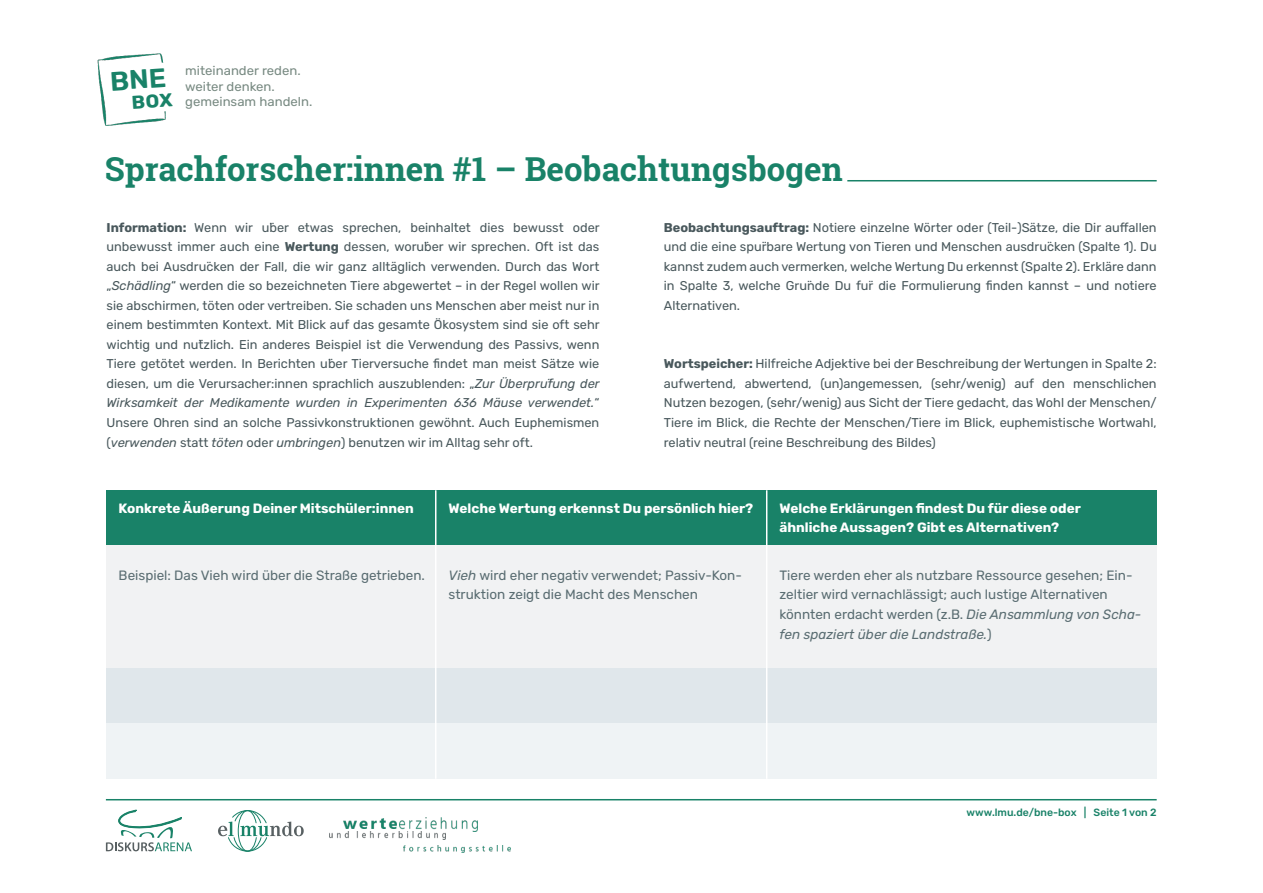
<style>
.page{position:relative;width:1263px;height:893px;background:#fff}
.page>*{position:absolute;margin:0;border:0;box-sizing:border-box;transform-origin:0 0}
.t1{font:700 33px "Roboto Slab";color:#198268}
.t2{font:13.5px/19.5px "Rubik";color:#5a6d72}
.t3{font:700 13.5px/19.5px "Rubik";color:#fff}
.t4{font:12.75px/19.5px "Rubik";color:#49585c;text-align:justify}
.t5{font:12.75px/15.5px "Rubik";color:#788a82}
.t6{font:500 10.5px "Rubik";color:#198268}
.s1{font-weight:700}
.s2{font-style:italic}
</style>
<div class="page">
<img style="left:97px;top:53px;width:69px;height:73px">
<hr style="left:847px;top:180px;width:310px;height:1px;background:#198268">
<hr style="left:106px;top:799px;width:1051px;height:1px;background:#198268">
<svg style="left:106px;top:810px;width:86px;height:41px"></svg>
<svg style="left:218px;top:810px;width:86px;height:41px"></svg>
<img style="left:343px;top:817px;width:135px;height:23px">
<img style="left:403px;top:845px;width:108px;height:8px">
<img style="left:329px;top:831px;width:116px;height:8px">
<img style="left:400px;top:818px;width:78px;height:13px">
<img style="left:344px;top:818px;width:52px;height:10px">
<div style="left:106px;top:490px;width:1051px;height:55px;background:#198268"></div>
<div style="left:106px;top:545px;width:1051px;height:123px;background:#f1f2f3"></div>
<div style="left:106px;top:668px;width:1051px;height:55px;background:#e0e7eb"></div>
<div style="left:106px;top:723px;width:1051px;height:56px;background:#eff3f5"></div>
<hr style="left:435px;top:490px;width:1px;height:289px;background:#fff">
<hr style="left:766px;top:490px;width:1px;height:289px;background:#fff">
<svg style="left:111px;top:60px;width:55px;height:52px"></svg>
<p class="t5" style="left:185px;top:63px;width:129px">miteinander reden. weiter denken. gemeinsam handeln.</p>
<h1 class="t1" style="left:105px;top:147px;width:739px">Sprachforscher:innen #1 – Beobachtungsbogen</h1>
<p class="t4" style="left:107px;top:218px;width:495px"><span class="s1">Information:</span> Wenn wir über etwas sprechen, beinhaltet dies bewusst oder unbewusst immer auch eine <span class="s1">Wertung</span> dessen, worüber wir sprechen. Oft ist das auch bei Ausdrücken der Fall, die wir ganz alltäglich verwenden. Durch das Wort „<span class="s2">Schädling</span>“ werden die so bezeichneten Tiere abgewertet – in der Regel wollen wir sie abschirmen, töten oder vertreiben. Sie schaden uns Menschen aber meist nur in einem bestimmten Kontext. Mit Blick auf das gesamte Ökosystem sind sie oft sehr wichtig und nützlich. Ein anderes Beispiel ist die Verwendung des Passivs, wenn Tiere getötet werden. In Berichten über Tierversuche findet man meist Sätze wie diesen, um die Verursacher:innen sprachlich auszublenden: „<span class="s2">Zur Überprüfung der Wirksamkeit der Medikamente wurden in Experimenten 636 Mäuse verwendet.</span>“ Unsere Ohren sind an solche Passivkonstruktionen gewöhnt. Auch Euphemismen (<span class="s2">verwenden</span> statt <span class="s2">töten</span> oder <span class="s2">umbringen</span>) benutzen wir im Alltag sehr oft.</p>
<p class="t4" style="left:664px;top:218px;width:494px"><span class="s1">Beobachtungsauftrag:</span> Notiere einzelne Wörter oder (Teil-)Sätze, die Dir auffallen und die eine spürbare Wertung von Tieren und Menschen ausdrücken (Spalte 1). Du kannst zudem auch vermerken, welche Wertung Du erkennst (Spalte 2). Erkläre dann in Spalte 3, welche Gründe Du für die Formulierung finden kannst – und notiere Alternativen.</p>
<p class="t4" style="left:664px;top:354px;width:494px"><span class="s1">Wortspeicher:</span> Hilfreiche Adjektive bei der Beschreibung der Wertungen in Spalte 2: aufwertend, abwertend, (un)angemessen, (sehr/wenig) auf den menschlichen Nutzen bezogen, (sehr/wenig) aus Sicht der Tiere gedacht, das Wohl der Menschen/ Tiere im Blick, die Rechte der Menschen/Tiere im Blick, euphemistische Wortwahl, relativ neutral (reine Beschreibung des Bildes)</p>
<p class="t3" style="left:119px;top:498px;width:297px">Konkrete Äußerung Deiner Mitschüler:innen</p>
<p class="t3" style="left:448px;top:498px;width:306px">Welche Wertung erkennst Du persönlich hier?</p>
<p class="t3" style="left:779px;top:498px;width:303px">Welche Erklärungen findest Du für diese oder ähnliche Aussagen? Gibt es Alternativen?</p>
<p class="t2" style="left:119px;top:566px;width:308px">Beispiel: Das Vieh wird über die Straße getrieben.</p>
<p class="t2" style="left:448px;top:566px;width:295px"><span class="s2">Vieh</span> wird eher negativ verwendet; Passiv-Kon&shy;struktion zeigt die Macht des Menschen</p>
<p class="t2" style="left:779px;top:566px;width:363px">Tiere werden eher als nutzbare Ressource gesehen; Ein&shy;zeltier wird vernachlässigt; auch lustige Alternativen könnten erdacht werden (z.B. <span class="s2">Die Ansammlung von Scha&shy;fen spaziert über die Landstraße.</span>)</p>
<p class="t6" style="left:966px;top:806px;width:192px">www.lmu.de/bne-box | Seite 1 von 2</p>
</div>
